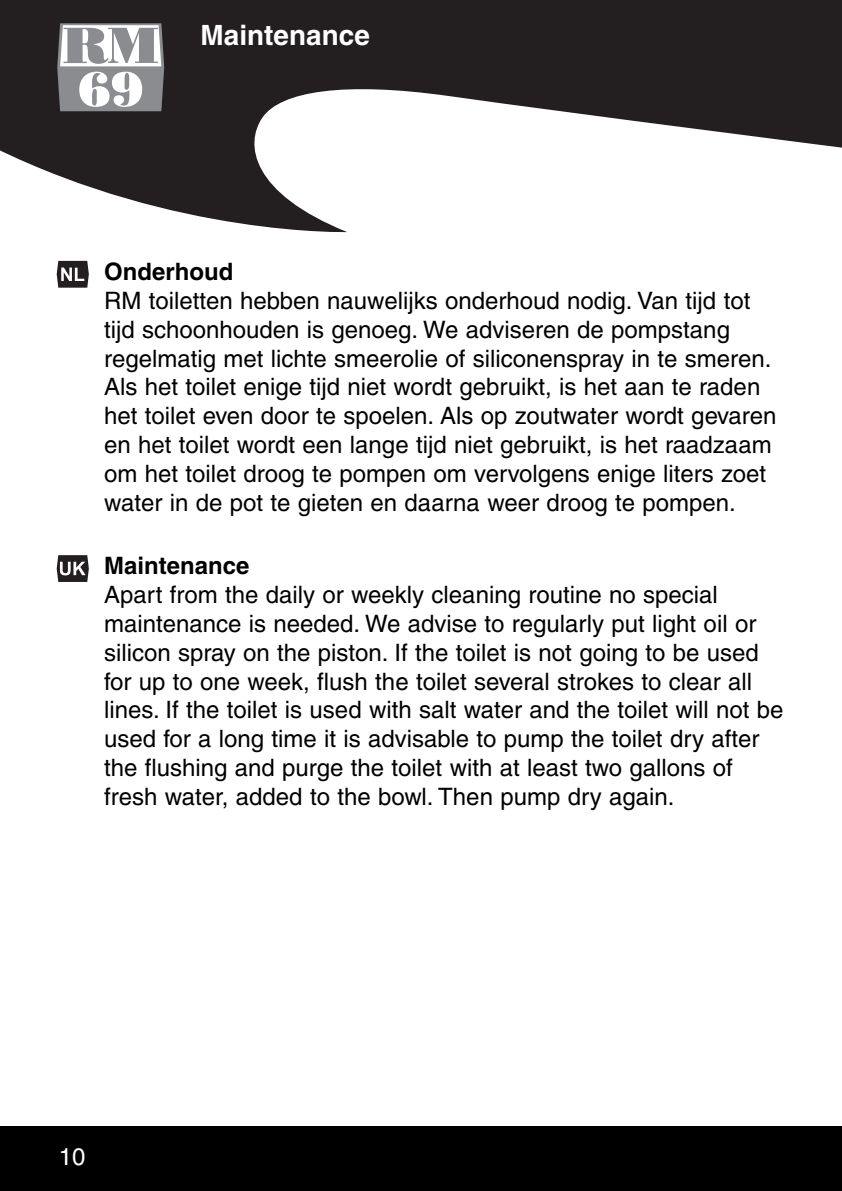
<style>
.page{position:relative;width:842px;height:1191px;background:#fff}
.page>*{position:absolute;margin:0;border:0;box-sizing:border-box;transform-origin:0 0}
.t1{font:700 28px "Helvetica";color:#fff}
.t2{font:24px/28.8px "Helvetica";color:#000}
.t3{font:700 24px "Helvetica";color:#000}
.t4{font:24px "Helvetica";color:#fff}
</style>
<div class="page">
<svg style="left:0;top:0;width:842px;height:233px;fill:#231f20"></svg>
<svg style="left:57px;top:23px;width:107px;height:88px"></svg>
<div style="left:0;top:1125px;width:842px;height:66px;background:#000"></div>
<svg style="left:57px;top:261px;width:32px;height:27px"></svg>
<svg style="left:57px;top:555px;width:32px;height:27px"></svg>
<p class="t1" style="left:200px;top:24px;width:171px">Maintenance</p>
<p class="t3" style="left:104px;top:262px;width:131px">Onderhoud</p>
<p class="t2" style="left:104px;top:288px;width:674px">RM toiletten hebben nauwelijks onderhoud nodig. Van tijd tot tijd schoonhouden is genoeg. We adviseren de pompstang regelmatig met lichte smeerolie of siliconenspray in te smeren.<br>Als het toilet enige tijd niet wordt gebruikt, is het aan te raden het toilet even door te spoelen. Als op zoutwater wordt gevaren en het toilet wordt een lange tijd niet gebruikt, is het raadzaam om het toilet droog te pompen om vervolgens enige liters zoet water in de pot te gieten en daarna weer droog te pompen.</p>
<p class="t3" style="left:104px;top:556px;width:147px">Maintenance</p>
<p class="t2" style="left:104px;top:582px;width:681px">Apart from the daily or weekly cleaning routine no special maintenance is needed. We advise to regularly put light oil or silicon spray on the piston. If the toilet is not going to be used for up to one week, flush the toilet several strokes to clear all lines. If the toilet is used with salt water and the toilet will not be used for a long time it is advisable to pump the toilet dry after the flushing and purge the toilet with at least two gallons of fresh water, added to the bowl. Then pump dry again.</p>
<p class="t4" style="left:59px;top:1147px;width:28px">10</p>
</div>
